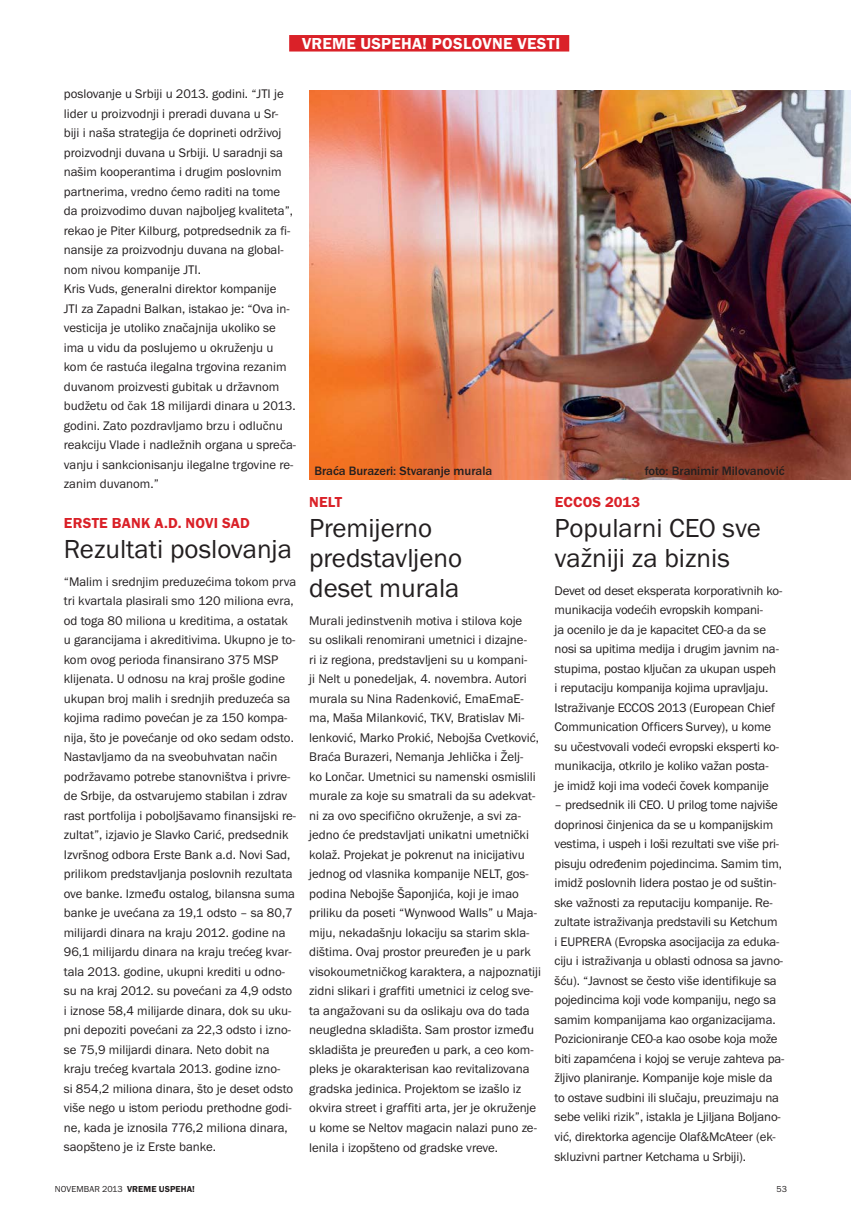
<style>
.page{position:relative;width:851px;height:1212px;background:#fff}
.page>*{position:absolute;margin:0;border:0;box-sizing:border-box;transform-origin:0 0}
.t1{font:27px/30px "Franklin Got Itc TOT Boo";color:#231f20}
.t2{font:16.5px "Franklin Got Itc TOT Dem";letter-spacing:.015em;color:#fff}
.t3{font:15px "Franklin Got Itc TOT Dem";letter-spacing:.015em;color:#da2128}
.t4{font:12.9px/19.5px "Franklin Got Itc TOT Boo";color:#231f20}
.t5{font:500 12.6px "Franklin Got Itc TOT";color:#231f20}
.t6{font:9px "Franklin Got Itc TOT Boo";letter-spacing:.01em;color:#231f20}
.s1{font-family:"Franklin Got Itc TOT Dem"}
</style>
<div class="page">
<div style="left:289px;top:35px;width:280px;height:17px;background:#da2128"></div>
<img style="left:310px;top:90px;width:540px;height:390px">
<p class="t2" style="left:302px;top:38px;width:259px">VREME USPEHA! POSLOVNE VESTI</p>
<p class="t4" style="left:64px;top:85px;width:234px">poslovanje u Srbiji u 2013. godini. “JTI je lider u proizvodnji i preradi duvana u Sr&shy;biji i naša strategija će doprineti održivoj proizvodnji duvana u Srbiji. U saradnji sa našim kooperantima i drugim poslovnim partnerima, vredno ćemo raditi na tome da proizvodimo duvan najboljeg kvaliteta”, rekao je Piter Kilburg, potpredsednik za fi&shy;nansije za proizvodnju duvana na global&shy;nom nivou kompanije JTI.<br>Kris Vuds, generalni direktor kompanije<br>JTI za Zapadni Balkan, istakao je: “Ova in&shy;vesticija je utoliko značajnija ukoliko se ima u vidu da poslujemo u okruženju u kom će rastuća ilegalna trgovina rezanim duvanom proizvesti gubitak u državnom budžetu od čak 18 milijardi dinara u 2013. godini. Zato pozdravljamo brzu i odlučnu reakciju Vlade i nadležnih organa u spreča&shy;vanju i sankcionisanju ilegalne trgovine re&shy;zanim duvanom.”</p>
<p class="t3" style="left:64px;top:518px;width:187px">ERSTE BANK A.D. NOVI SAD</p>
<p class="t1" style="left:64px;top:535px;width:229px">Rezultati poslovanja</p>
<p class="t4" style="left:64px;top:572px;width:234px">“Malim i srednjim preduzećima tokom prva tri kvartala plasirali smo 120 miliona evra, od toga 80 miliona u kreditima, a ostatak u garancijama i akreditivima. Ukupno je to&shy;kom ovog perioda finansirano 375 MSP klijenata. U odnosu na kraj prošle godine ukupan broj malih i srednjih preduzeća sa kojima radimo povećan je za 150 kompa&shy;nija, što je povećanje od oko sedam odsto.<br>Nastavljamo da na sveobuhvatan način podržavamo potrebe stanovništva i privre&shy;de Srbije, da ostvarujemo stabilan i zdrav rast portfolija i poboljšavamo finansijski re&shy;zultat”, izjavio je Slavko Carić, predsednik Izvršnog odbora Erste Bank a.d. Novi Sad, prilikom predstavljanja poslovnih rezultata ove banke. Između ostalog, bilansna suma banke je uvećana za 19,1 odsto – sa 80,7 milijardi dinara na kraju 2012. godine na 96,1 milijardu dinara na kraju trećeg kvar&shy;tala 2013. godine, ukupni krediti u odno&shy;su na kraj 2012. su povećani za 4,9 odsto i iznose 58,4 milijarde dinara, dok su uku&shy;pni depoziti povećani za 22,3 odsto i izno&shy;se 75,9 milijardi dinara. Neto dobit na kraju trećeg kvartala 2013. godine izno-<br>si 854,2 miliona dinara, što je deset odsto više nego u istom periodu prethodne godi&shy;ne, kada je iznosila 776,2 miliona dinara, saopšteno je iz Erste banke.</p>
<p class="t5" style="left:314px;top:467px;width:179px">Braća Burazeri: Stvaranje murala</p>
<p class="t5" style="left:644px;top:467px;width:141px">foto: Branimir Milovanović</p>
<p class="t3" style="left:309px;top:497px;width:34px">NELT</p>
<p class="t1" style="left:309px;top:515px;width:154px">Premijerno predstavljeno deset murala</p>
<p class="t4" style="left:309px;top:611px;width:233px">Murali jedinstvenih motiva i stilova koje<br>su oslikali renomirani umetnici i dizajne-<br>ri iz regiona, predstavljeni su u kompani-<br>ji Nelt u ponedeljak, 4. novembra. Autori murala su Nina Radenković, EmaEmaE&shy;ma, Maša Milanković, TKV, Bratislav Mi&shy;lenković, Marko Prokić, Nebojša Cvetković, Braća Burazeri, Nemanja Jehlička i Želj-<br>ko Lončar. Umetnici su namenski osmislili murale za koje su smatrali da su adekvat&shy;ni za ovo specifično okruženje, a svi za&shy;jedno će predstavljati unikatni umetnički kolaž. Projekat je pokrenut na inicijativu jednog od vlasnika kompanije NELT, gos&shy;podina Nebojše Šaponjića, koji je imao priliku da poseti “Wynwood Walls” u Maja&shy;miju, nekadašnju lokaciju sa starim skla&shy;dištima. Ovaj prostor preuređen je u park visokoumetničkog karaktera, a najpoznatiji zidni slikari i graffiti umetnici iz celog sve&shy;ta angažovani su da oslikaju ova do tada neugledna skladišta. Sam prostor između skladišta je preuređen u park, a ceo kom&shy;pleks je okarakterisan kao revitalizovana gradska jedinica. Projektom se izašlo iz okvira street i graffiti arta, jer je okruženje u kome se Neltov magacin nalazi puno ze&shy;lenila i izopšteno od gradske vreve.</p>
<p class="t3" style="left:554px;top:497px;width:87px">ECCOS 2013</p>
<p class="t1" style="left:554px;top:515px;width:208px">Popularni CEO sve važniji za biznis</p>
<p class="t4" style="left:554px;top:581px;width:229px">Devet od deset eksperata korporativnih ko&shy;munikacija vodećih evropskih kompani-<br>ja ocenilo je da je kapacitet CEO-a da se nosi sa upitima medija i drugim javnim na&shy;stupima, postao ključan za ukupan uspeh<br>i reputaciju kompanija kojima upravljaju.<br>Istraživanje ECCOS 2013 (European Chief Communication Officers Survey), u kome su učestvovali vodeći evropski eksperti ko&shy;munikacija, otkrilo je koliko važan posta-<br>je imidž koji ima vodeći čovek kompanije</p>
<p class="t4" style="left:554px;top:796px;width:231px">– predsednik ili CEO. U prilog tome najviše doprinosi činjenica da se u kompanijskim vestima, i uspeh i loši rezultati sve više pri&shy;pisuju određenim pojedincima. Samim tim, imidž poslovnih lidera postao je od suštin&shy;ske važnosti za reputaciju kompanije. Re&shy;zultate istraživanja predstavili su Ketchum<br>i EUPRERA (Evropska asocijacija za eduka&shy;ciju i istraživanja u oblasti odnosa sa javno&shy;šću). “Javnost se često više identifikuje sa pojedincima koji vode kompaniju, nego sa samim kompanijama kao organizacijama.<br>Pozicioniranje CEO-a kao osobe koja može biti zapamćena i kojoj se veruje zahteva pa&shy;žljivo planiranje. Kompanije koje misle da to ostave sudbini ili slučaju, preuzimaju na sebe veliki rizik”, istakla je Ljiljana Boljano&shy;vić, direktorka agencije Olaf&amp;McAteer (ek&shy;skluzivni partner Ketchama u Srbiji).</p>
<p class="t6" style="left:55px;top:1186px;width:141px">NOVEMBAR 2013 <span class="s1">VREME USPEHA!</span></p>
<p class="t6" style="left:776px;top:1186px;width:12px">53</p>
</div>
